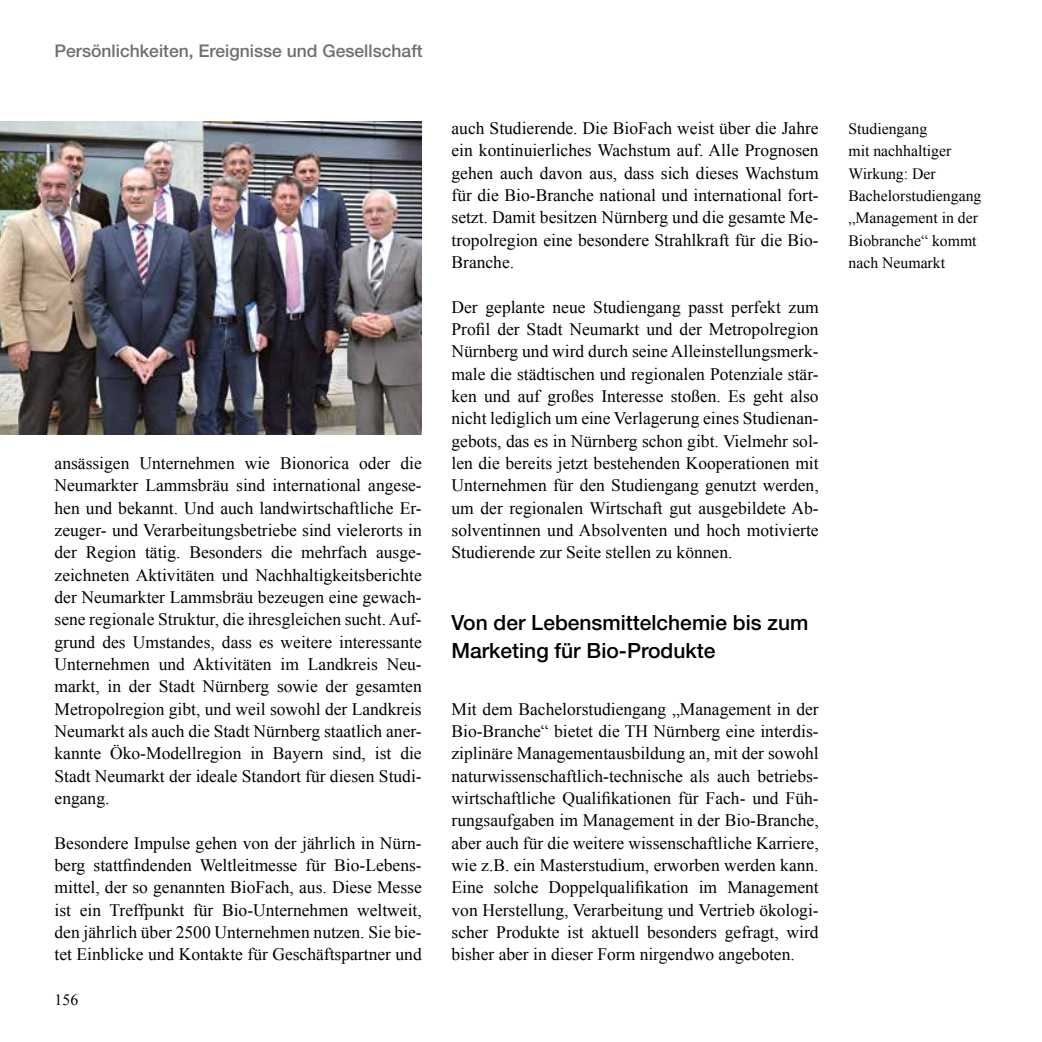
<style>
.page{position:relative;width:1042px;height:1042px;background:#fff}
.page>*{position:absolute;margin:0;border:0;box-sizing:border-box;transform-origin:0 0}
.t1{font:500 21px/28px "Helvetica Neue";color:#000}
.t2{font:17.5px/22.4px "Times New Roman";color:#000;text-align:justify}
.t3{font:500 17.5px "Helvetica Neue";color:#706f6f}
.t4{font:15.75px/22.4px "Times New Roman";color:#000}
</style>
<div class="page">
<img style="left:0;top:122px;width:422px;height:312px">
<p class="t3" style="left:55px;top:40px;width:370px">Persönlichkeiten, Ereignisse und Gesellschaft</p>
<p class="t2" style="left:55px;top:451px;width:369px">ansässigen Unternehmen wie Bionorica oder die Neumarkter Lammsbräu sind international angese&shy;hen und bekannt. Und auch landwirtschaftliche Er&shy;zeuger- und Verarbeitungsbetriebe sind vielerorts in der Region tätig. Besonders die mehrfach ausge&shy;zeichneten Aktivitäten und Nachhaltigkeitsberichte der Neumarkter Lammsbräu bezeugen eine gewach&shy;sene regionale Struktur, die ihresgleichen sucht. Auf&shy;grund des Umstandes, dass es weitere interessante Unternehmen und Aktivitäten im Landkreis Neu&shy;markt, in der Stadt Nürnberg sowie der gesamten Metropolregion gibt, und weil sowohl der Landkreis Neumarkt als auch die Stadt Nürnberg staatlich aner&shy;kannte Öko-Modellregion in Bayern sind, ist die Stadt Neumarkt der ideale Standort für diesen Studi&shy;engang.</p>
<p class="t2" style="left:55px;top:831px;width:369px">Besondere Impulse gehen von der jährlich in Nürn&shy;berg stattfindenden Weltleitmesse für Bio-Lebens&shy;mittel, der so genannten BioFach, aus. Diese Messe ist ein Treffpunkt für Bio-Unternehmen weltweit, den jährlich über 2500 Unternehmen nutzen. Sie bie&shy;tet Einblicke und Kontakte für Geschäftspartner und</p>
<p class="t4" style="left:55px;top:988px;width:25px">156</p>
<p class="t2" style="left:451px;top:117px;width:369px">auch Studierende. Die BioFach weist über die Jahre ein kontinuierliches Wachstum auf. Alle Prognosen gehen auch davon aus, dass sich dieses Wachstum für die Bio-Branche national und international fort&shy;setzt. Damit besitzen Nürnberg und die gesamte Me&shy;tropolregion eine besondere Strahlkraft für die Bio-Branche.</p>
<p class="t2" style="left:451px;top:295px;width:369px">Der geplante neue Studiengang passt perfekt zum Profil der Stadt Neumarkt und der Metropolregion Nürnberg und wird durch seine Alleinstellungsmerk&shy;male die städtischen und regionalen Potenziale stär&shy;ken und auf großes Interesse stoßen. Es geht also nicht lediglich um eine Verlagerung eines Studienan&shy;gebots, das es in Nürnberg schon gibt. Vielmehr sol&shy;len die bereits jetzt bestehenden Kooperationen mit Unternehmen für den Studiengang genutzt werden, um der regionalen Wirtschaft gut ausgebildete Ab&shy;solventinnen und Absolventen und hoch motivierte Studierende zur Seite stellen zu können.</p>
<p class="t1" style="left:451px;top:608px;width:358px">Von der Lebensmittelchemie bis zum<br>Marketing für Bio-Produkte</p>
<p class="t2" style="left:451px;top:697px;width:369px">Mit dem Bachelorstudiengang „Management in der Bio-Branche“ bietet die TH Nürnberg eine interdis&shy;ziplinäre Managementausbildung an, mit der sowohl naturwissenschaftlich-technische als auch betriebs&shy;wirtschaftliche Qualifikationen für Fach- und Füh&shy;rungsaufgaben im Management in der Bio-Branche, aber auch für die weitere wissenschaftliche Karriere, wie z.B. ein Masterstudium, erworben werden kann.<br>Eine solche Doppelqualifikation im Management von Herstellung, Verarbeitung und Vertrieb ökologi&shy;scher Produkte ist aktuell besonders gefragt, wird bisher aber in dieser Form nirgendwo angeboten.</p>
<p class="t4" style="left:848px;top:117px;width:134px">Studiengang<br>mit nachhaltiger<br>Wirkung: Der<br>Bachelorstudiengang „Management in der<br>Biobranche“ kommt nach Neumarkt</p>
</div>
